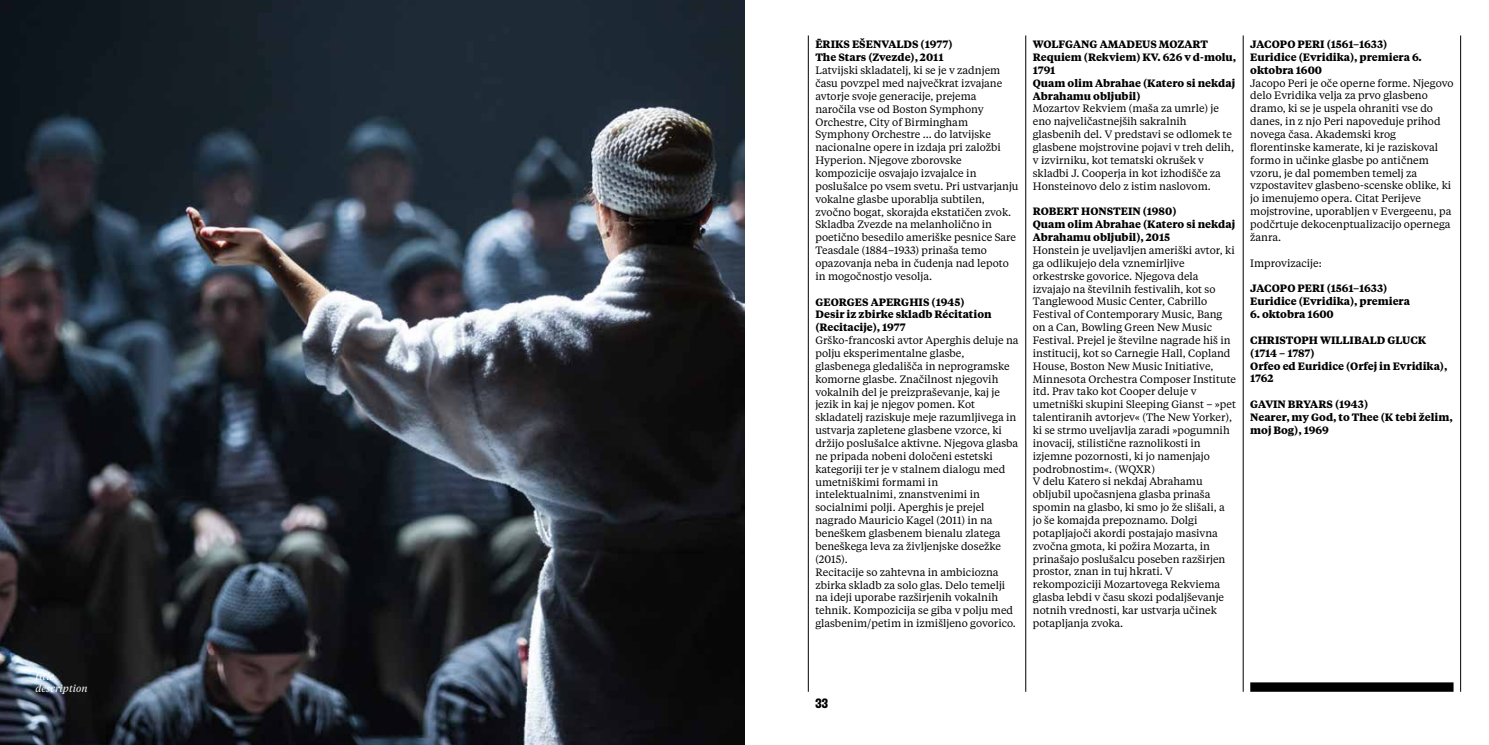
<style>
.page{position:relative;width:1489px;height:745px;background:#fff}
.page>*{position:absolute;margin:0;border:0;box-sizing:border-box;transform-origin:0 0}
.t1{font:700 15px "Founders Grotesk X Cond";color:#000}
.t2{font:10.62px/12.9px "Tiempos Text";color:#000}
.t3{font:700 10.62px/12.9px "Tiempos Text";color:#000}
.t4{font:italic 10px/12px "Tiempos Text";color:#fff}
</style>
<div class="page">
<hr style="left:808px;top:35px;width:1px;height:656px;background:#000">
<hr style="left:1025px;top:35px;width:1px;height:656px;background:#000">
<hr style="left:1242px;top:35px;width:1px;height:656px;background:#000">
<hr style="left:1460px;top:35px;width:1px;height:656px;background:#000">
<div style="left:1250px;top:682px;width:203px;height:9px;background:#000"></div>
<img style="left:0;top:0;width:744px;height:744px">
<p class="t4" style="left:35px;top:669px;width:54px">title description</p>
<p class="t3" style="left:815px;top:38px;width:139px">ĒRIKS EŠENVALDS (1977)<br>The Stars (Zvezde), 2011</p>
<p class="t2" style="left:815px;top:63px;width:205px">Latvijski skladatelj, ki se je v zadnjem času povzpel med največkrat izvajane avtorje svoje generacije, prejema naročila vse od Boston Symphony Orchestre, City of Birmingham Symphony Orchestre … do latvijske nacionalne opere in izdaja pri založbi Hyperion. Njegove zborovske kompozicije osvajajo izvajalce in poslušalce po vsem svetu. Pri ustvarjanju vokalne glasbe uporablja subtilen, zvočno bogat, skorajda ekstatičen zvok.<br>Skladba Zvezde na melanholično in poetično besedilo ameriške pesnice Sare Teasdale (1884–1933) prinaša temo opazovanja neba in čudenja nad lepoto in mogočnostjo vesolja.</p>
<p class="t3" style="left:815px;top:294px;width:178px">GEORGES APERGHIS (1945)<br>Desir iz zbirke skladb Récitation (Recitacije), 1977</p>
<p class="t2" style="left:815px;top:333px;width:205px">Grško-francoski avtor Aperghis deluje na polju eksperimentalne glasbe, glasbenega gledališča in neprogramske komorne glasbe. Značilnost njegovih vokalnih del je preizpraševanje, kaj je jezik in kaj je njegov pomen. Kot skladatelj raziskuje meje razumljivega in ustvarja zapletene glasbene vzorce, ki držijo poslušalce aktivne. Njegova glasba ne pripada nobeni določeni estetski kategoriji ter je v stalnem dialogu med umetniškimi formami in intelektualnimi, znanstvenimi in socialnimi polji. Aperghis je prejel nagrado Mauricio Kagel (2011) in na beneškem glasbenem bienalu zlatega beneškega leva za življenjske dosežke (2015).<br>Recitacije so zahtevna in ambiciozna zbirka skladb za solo glas. Delo temelji na ideji uporabe razširjenih vokalnih tehnik. Kompozicija se giba v polju med glasbenim/petim in izmišljeno govorico.</p>
<p class="t3" style="left:1032px;top:37px;width:205px">WOLFGANG AMADEUS MOZART<br>Requiem (Rekviem) KV. 626 v d-molu,<br>1791<br>Quam olim Abrahae (Katero si nekdaj<br>Abrahamu obljubil)</p>
<p class="t2" style="left:1032px;top:102px;width:203px">Mozartov Rekviem (maša za umrle) je eno najveličastnejših sakralnih glasbenih del. V predstavi se odlomek te glasbene mojstrovine pojavi v treh delih, v izvirniku, kot tematski okrušek v skladbi J. Cooperja in kot izhodišče za Honsteinovo delo z istim naslovom.</p>
<p class="t3" style="left:1032px;top:204px;width:204px">ROBERT HONSTEIN (1980)<br>Quam olim Abrahae (Katero si nekdaj<br>Abrahamu obljubil), 2015</p>
<p class="t2" style="left:1032px;top:243px;width:205px">Honstein je uveljavljen ameriški avtor, ki ga odlikujejo dela vznemirljive orkestrske govorice. Njegova dela izvajajo na številnih festivalih, kot so Tanglewood Music Center, Cabrillo Festival of Contemporary Music, Bang on a Can, Bowling Green New Music Festival. Prejel je številne nagrade hiš in institucij, kot so Carnegie Hall, Copland House, Boston New Music Initiative, Minnesota Orchestra Composer Institute itd. Prav tako kot Cooper deluje v umetniški skupini Sleeping Gianst – »pet talentiranih avtorjev« (The New Yorker), ki se strmo uveljavlja zaradi »pogumnih inovacij, stilistične raznolikosti in izjemne pozornosti, ki jo namenjajo podrobnostim«. (WQXR)<br>V delu Katero si nekdaj Abrahamu obljubil upočasnjena glasba prinaša spomin na glasbo, ki smo jo že slišali, a jo še komajda prepoznamo. Dolgi potapljajoči akordi postajajo masivna zvočna gmota, ki požira Mozarta, in prinašajo poslušalcu poseben razširjen prostor, znan in tuj hkrati. V rekompoziciji Mozartovega Rekviema glasba lebdi v času skozi podaljševanje notnih vrednosti, kar ustvarja učinek potapljanja zvoka.</p>
<p class="t3" style="left:1250px;top:37px;width:173px">JACOPO PERI (1561–1633)<br>Euridice (Evridika), premiera 6. oktobra 1600</p>
<p class="t2" style="left:1250px;top:76px;width:205px">Jacopo Peri je oče operne forme. Njegovo delo Evridika velja za prvo glasbeno dramo, ki se je uspela ohraniti vse do danes, in z njo Peri napoveduje prihod novega časa. Akademski krog florentinske kamerate, ki je raziskoval formo in učinke glasbe po antičnem vzoru, je dal pomemben temelj za vzpostavitev glasbeno-scenske oblike, ki jo imenujemo opera. Citat Perijeve mojstrovine, uporabljen v Evergeenu, pa podčrtuje dekocenptualizacijo opernega žanra.</p>
<p class="t2" style="left:1250px;top:256px;width:73px">Improvizacije:</p>
<p class="t3" style="left:1250px;top:281px;width:161px">JACOPO PERI (1561–1633)<br>Euridice (Evridika), premiera</p>
<p class="t3" style="left:1250px;top:307px;width:85px">6. oktobra 1600</p>
<p class="t3" style="left:1250px;top:333px;width:198px">CHRISTOPH WILLIBALD GLUCK (1714 – 1787)<br>Orfeo ed Euridice (Orfej in Evridika),<br>1762</p>
<p class="t3" style="left:1250px;top:397px;width:204px">GAVIN BRYARS (1943)<br>Nearer, my God, to Thee (K tebi želim, moj Bog), 1969</p>
<h1 class="t1" style="left:815px;top:693px;width:14px">33</h1>
</div>
